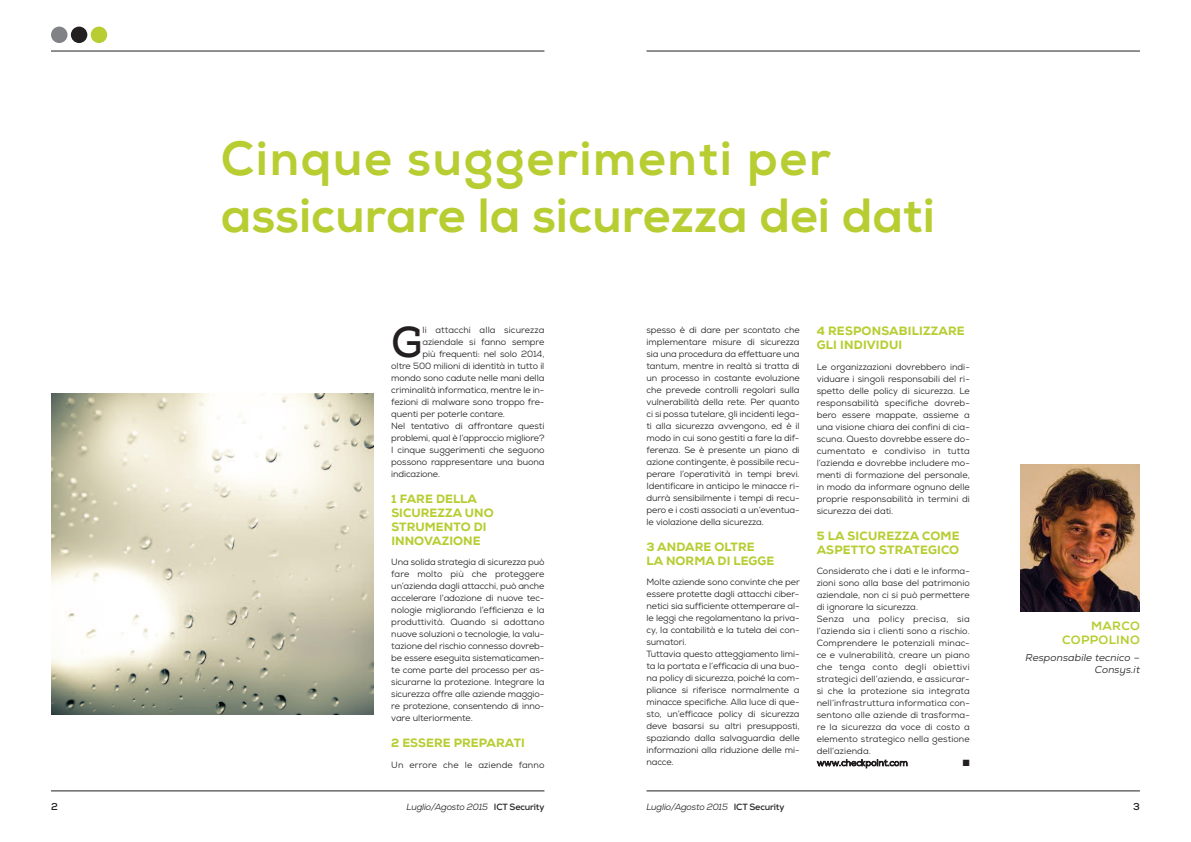
<style>
.page{position:relative;width:1191px;height:842px;background:#fff}
.page>*{position:absolute;margin:0;border:0;box-sizing:border-box;transform-origin:0 0}
.t1{font:800 48px/57px "Nexa";color:#b7cd31}
.t2{font:700 43.3px "Nexa Slab";color:#231f20}
.t3{font:800 12px/14px "Nexa";letter-spacing:.005em;color:#b7cd31}
.t4{font:800 12px/14px "Nexa";letter-spacing:.025em;color:#b7cd31;text-align:right}
.t5{font:italic 10px/12px "Nexa";letter-spacing:.01em;color:#231f20;text-align:right}
.t6{font:700 10px "Nexa";color:#231f20}
.t7{font:9px/12px "Nexa";letter-spacing:-.01em;color:#231f20;text-align:justify}
.t8{font:9px/12px "Nexa";letter-spacing:.01em;color:#231f20}
.t9{font:italic 9px "Nexa";letter-spacing:-.02em;color:#231f20}
.t10{font:9px "Nexa";letter-spacing:.015em;color:#231f20}
.t11{font:9px "Zapf Dingbats";color:#231f20}
.s1{font-weight:700;font-style:normal}
</style>
<div class="page">
<hr style="left:646px;top:51px;width:494px;height:1px;background:#231f20">
<hr style="left:646px;top:791px;width:494px;height:1px;background:#231f20">
<div style="left:51px;top:27px;width:16px;height:16px;background:#808285;border-radius:50%"></div>
<div style="left:71px;top:27px;width:16px;height:16px;background:#231f20;border-radius:50%"></div>
<div style="left:91px;top:27px;width:16px;height:16px;background:#b7cd31;border-radius:50%"></div>
<hr style="left:51px;top:51px;width:493px;height:1px;background:#231f20">
<hr style="left:51px;top:791px;width:493px;height:1px;background:#231f20">
<img style="left:51px;top:394px;width:323px;height:320px">
<img style="left:1020px;top:464px;width:120px;height:147px">
<h1 class="t1" style="left:221px;top:135px;width:716px">Cinque suggerimenti per assicurare la sicurezza dei dati</h1>
<h2 class="t2" style="left:391px;top:316px;width:33px">G</h2>
<p class="t8" style="left:422px;top:325px;width:123px">li attacchi alla sicurezza</p>
<p class="t7" style="left:422px;top:337px;width:123px">aziendale si fanno sempre</p>
<p class="t7" style="left:422px;top:349px;width:123px">più frequenti: nel solo 2014,</p>
<p class="t7" style="left:391px;top:361px;width:155px">oltre 500 milioni di identità in tutto il</p>
<p class="t7" style="left:391px;top:373px;width:155px">mondo sono cadute nelle mani della</p>
<p class="t7" style="left:391px;top:385px;width:154px">criminalità informatica, mentre le in-</p>
<p class="t7" style="left:391px;top:397px;width:154px">fezioni di malware sono troppo fre-</p>
<p class="t7" style="left:391px;top:409px;width:115px">quenti per poterle contare.</p>
<p class="t7" style="left:391px;top:421px;width:155px">Nel tentativo di affrontare questi</p>
<p class="t7" style="left:391px;top:433px;width:155px">problemi, qual è l’approccio migliore?</p>
<p class="t7" style="left:391px;top:445px;width:155px">I cinque suggerimenti che seguono</p>
<p class="t7" style="left:391px;top:457px;width:155px">possono rappresentare una buona</p>
<p class="t7" style="left:391px;top:469px;width:50px">indicazione.</p>
<h3 class="t3" style="left:391px;top:493px;width:104px">1 FARE DELLA<br>SICUREZZA UNO<br>STRUMENTO DI<br>INNOVAZIONE</h3>
<p class="t7" style="left:391px;top:557px;width:155px">Una solida strategia di sicurezza può fare molto più che proteggere un’azienda dagli attacchi, può anche accelerare l’adozione di nuove tec&shy;nologie migliorando l’efficienza e la produttività. Quando si adottano nuove soluzioni o tecnologie, la valu&shy;tazione del rischio connesso dovreb&shy;be essere eseguita sistematicamen&shy;te come parte del processo per as&shy;sicurarne la protezione. Integrare la sicurezza offre alle aziende maggio&shy;re protezione, consentendo di inno&shy;vare ulteriormente.</p>
<h3 class="t3" style="left:391px;top:737px;width:135px">2 ESSERE PREPARATI</h3>
<p class="t10" style="left:391px;top:761px;width:155px">Un errore che le aziende fanno</p>
<p class="t7" style="left:646px;top:325px;width:155px">spesso è di dare per scontato che implementare misure di sicurezza sia una procedura da effettuare una tantum, mentre in realtà si tratta di un processo in costante evoluzione che prevede controlli regolari sulla vulnerabilità della rete. Per quanto ci si possa tutelare, gli incidenti lega&shy;ti alla sicurezza avvengono, ed è il modo in cui sono gestiti a fare la dif&shy;ferenza. Se è presente un piano di azione contingente, è possibile recu&shy;perare l’operatività in tempi brevi.<br>Identificare in anticipo le minacce ri&shy;durrà sensibilmente i tempi di recu&shy;pero e i costi associati a un’eventua&shy;le violazione della sicurezza.</p>
<h3 class="t3" style="left:646px;top:541px;width:129px">3 ANDARE OLTRE<br>LA NORMA DI LEGGE</h3>
<p class="t7" style="left:646px;top:577px;width:155px;text-align:left">Molte aziende sono convinte che per essere protette dagli attacchi ciber&shy;netici sia sufficiente ottemperare al&shy;le leggi che regolamentano la priva&shy;cy, la contabilità e la tutela dei con&shy;sumatori.<br>Tuttavia questo atteggiamento limi&shy;ta la portata e l’efficacia di una buo&shy;na policy di sicurezza, poiché la com&shy;pliance si riferisce normalmente a minacce specifiche. Alla luce di que&shy;sto, un’efficace policy di sicurezza deve basarsi su altri presupposti, spaziando dalla salvaguardia delle informazioni alla riduzione delle mi&shy;nacce.</p>
<h3 class="t3" style="left:816px;top:325px;width:150px">4 RESPONSABILIZZARE<br>GLI INDIVIDUI</h3>
<p class="t7" style="left:816px;top:361px;width:155px">Le organizzazioni dovrebbero indi&shy;viduare i singoli responsabili del ri&shy;spetto delle policy di sicurezza. Le responsabilità specifiche dovreb&shy;bero essere mappate, assieme a una visione chiara dei confini di cia&shy;scuna. Questo dovrebbe essere do&shy;cumentato e condiviso in tutta l’azienda e dovrebbe includere mo&shy;menti di formazione del personale, in modo da informare ognuno delle proprie responsabilità in termini di sicurezza dei dati.</p>
<h3 class="t3" style="left:816px;top:530px;width:145px">5 LA SICUREZZA COME<br>ASPETTO STRATEGICO</h3>
<p class="t8" style="left:816px;top:566px;width:155px">Considerato che i dati e le informa&shy;zioni sono alla base del patrimonio aziendale, non ci si può permettere di ignorare la sicurezza.<br>Senza una policy precisa, sia l’azienda sia i clienti sono a rischio.<br>Comprendere le potenziali minac&shy;ce e vulnerabilità, creare un piano che tenga conto degli obiettivi strategici dell’azienda, e assicurar&shy;si che la protezione sia integrata nell’infrastruttura informatica con&shy;sentono alle aziende di trasforma&shy;re la sicurezza da voce di costo a elemento strategico nella gestione dell’azienda.<br>www.checkpoint.com</p>
<p class="t11" style="left:963px;top:758px;width:8px">■</p>
<h3 class="t4" style="left:1062px;top:620px;width:79px">MARCO<br>COPPOLINO</h3>
<p class="t5" style="left:1025px;top:653px;width:116px">Responsabile tecnico –<br>Consys.it</p>
<p class="t6" style="left:51px;top:803px;width:8px">2</p>
<p class="t9" style="left:406px;top:803px;width:139px">Luglio/Agosto 2015 <span class="s1">ICT Security</span></p>
<p class="t9" style="left:646px;top:803px;width:139px">Luglio/Agosto 2015 <span class="s1">ICT Security</span></p>
<p class="t6" style="left:1133px;top:803px;width:8px">3</p>
</div>
